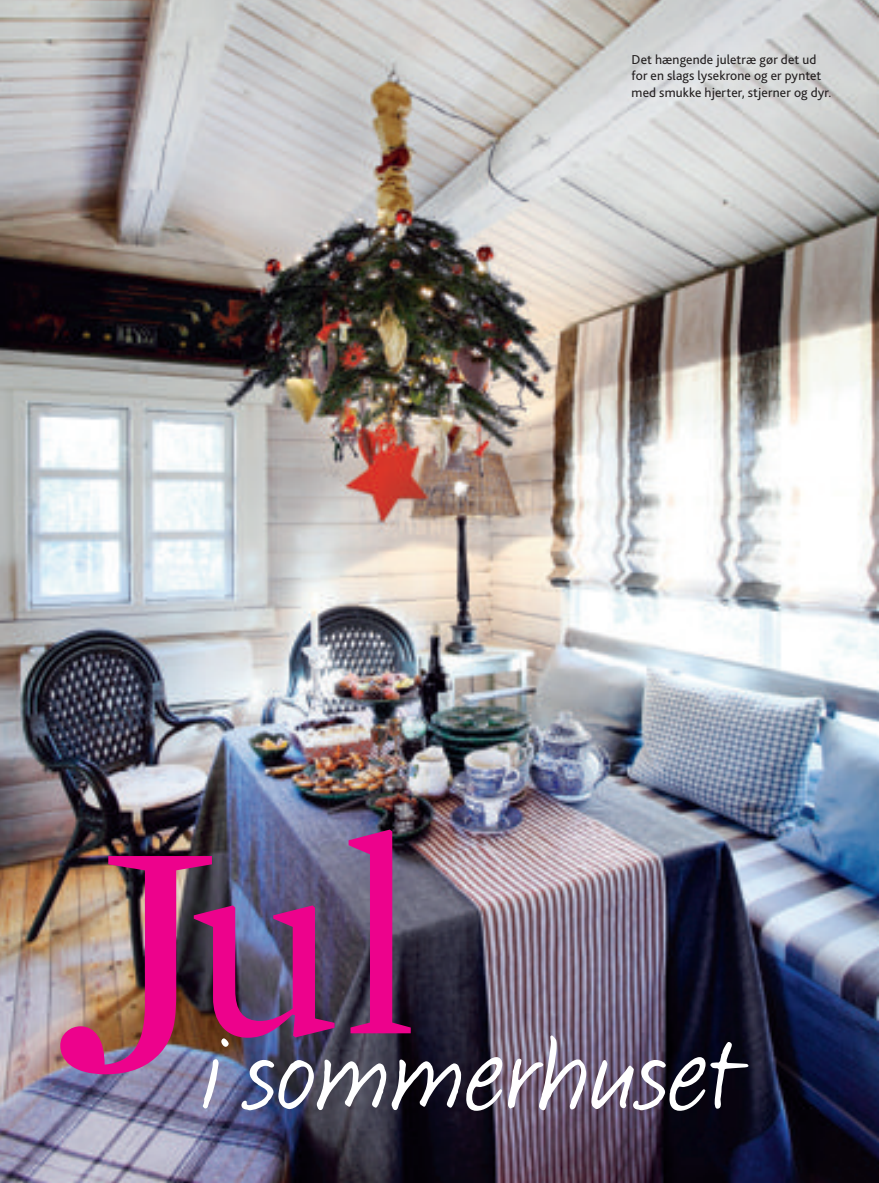
<style>
.page{position:relative;width:879px;height:1183px;background:#fff}
.page>*{position:absolute;margin:0;border:0;box-sizing:border-box;transform-origin:0 0}
.t1{font:274.65px "Mercury Text G1";color:#ed028c}
.t2{font:105px "Calliope MVB Std";letter-spacing:-.025em;color:#fff}
.t3{font:13.5px/16.5px "Bliss 2";letter-spacing:.01em;color:#231f20}
.s1{font-size:333px}
</style>
<div class="page">
<img style="left:0;top:0;width:878px;height:1182px">
<p class="t3" style="left:631px;top:51px;width:201px">Det hængende juletræ gør det ud for en slags lysekrone og er pyntet med smukke hjerter, stjerner og dyr.</p>
<h1 class="t1" style="left:50px;top:744px;width:371px"><span class="s1">J</span>ul</h1>
<h2 class="t2" style="left:201px;top:1011px;width:536px">i sommerhuset</h2>
</div>
